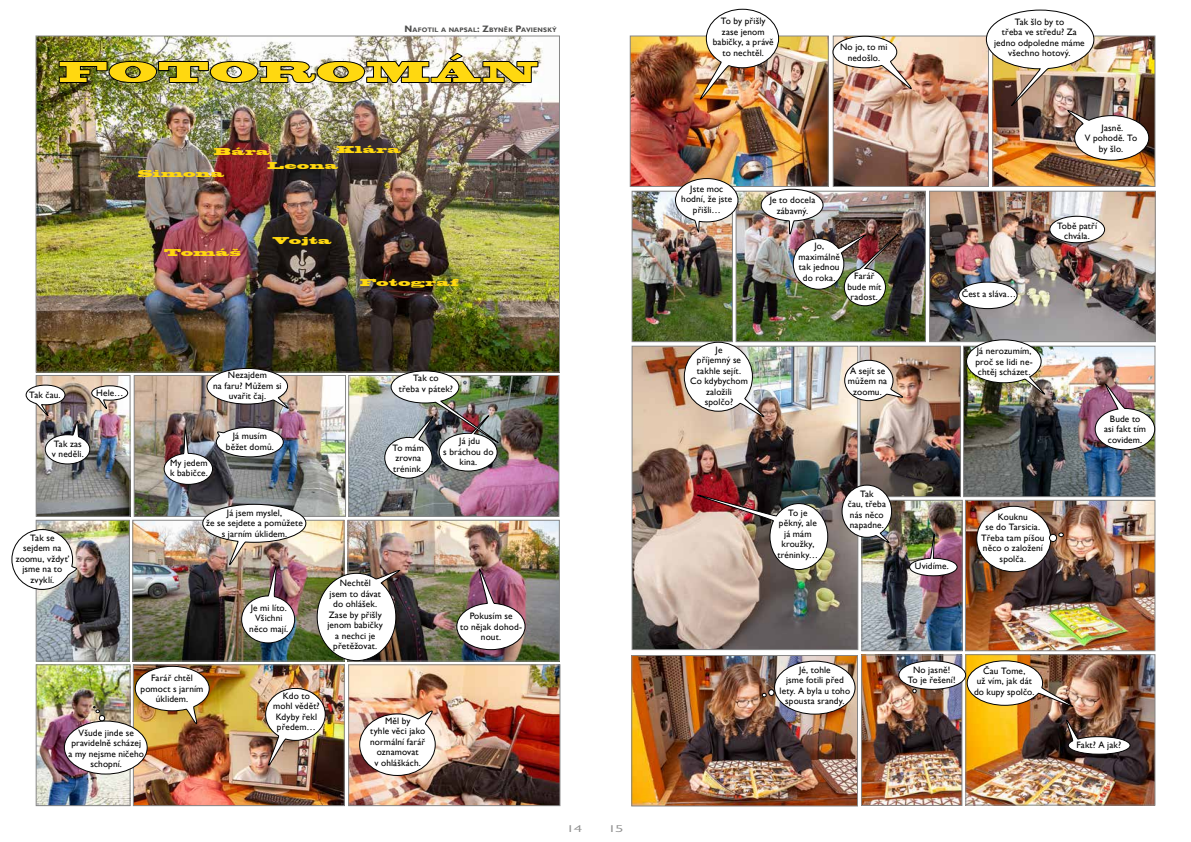
<style>
.page{position:relative;width:1191px;height:842px;background:#fff}
.page>*{position:absolute;margin:0;border:0;box-sizing:border-box;transform-origin:0 0}
.t1{font:10px "Gill Sans MT Pro";color:#909090;scale:1.7 1}
.t2{font:9.3px/10.5px "Gill Sans";letter-spacing:.015em;color:#000;text-align:center}
.t3{font:9.3px "Blackoak Std";letter-spacing:.02em;color:#ffd810}
.t4{font:700 6.5px "Gill Sans";letter-spacing:.02em;color:#4d4d4c}
.s1{font-size:9.3px}
</style>
<div class="page">
<img style="left:38px;top:377px;width:91px;height:138px">
<div style="left:36px;top:375px;width:95px;height:142px;border:1px solid #878787"></div>
<img style="left:136px;top:377px;width:208px;height:138px">
<div style="left:134px;top:375px;width:212px;height:142px;border:1px solid #878787"></div>
<img style="left:350px;top:377px;width:207px;height:138px">
<div style="left:348px;top:375px;width:211px;height:142px;border:1px solid #878787"></div>
<img style="left:38px;top:522px;width:90px;height:138px">
<div style="left:36px;top:520px;width:94px;height:142px;border:1px solid #878787"></div>
<img style="left:134px;top:522px;width:208px;height:138px">
<div style="left:132px;top:520px;width:212px;height:142px;border:1px solid #878787"></div>
<img style="left:349px;top:522px;width:209px;height:138px">
<div style="left:347px;top:520px;width:213px;height:142px;border:1px solid #878787"></div>
<img style="left:38px;top:666px;width:91px;height:138px">
<div style="left:36px;top:664px;width:95px;height:142px;border:1px solid #878787"></div>
<img style="left:135px;top:666px;width:208px;height:138px">
<div style="left:133px;top:664px;width:212px;height:142px;border:1px solid #878787"></div>
<img style="left:350px;top:666px;width:208px;height:138px">
<div style="left:348px;top:664px;width:212px;height:142px;border:1px solid #878787"></div>
<img style="left:38px;top:38px;width:520px;height:333px">
<img style="left:632px;top:38px;width:194px;height:147px">
<div style="left:630px;top:36px;width:198px;height:151px;border:1px solid #878787"></div>
<img style="left:834px;top:38px;width:153px;height:147px">
<div style="left:832px;top:36px;width:157px;height:151px;border:1px solid #878787"></div>
<img style="left:994px;top:38px;width:159px;height:147px">
<div style="left:992px;top:36px;width:163px;height:151px;border:1px solid #878787"></div>
<img style="left:633px;top:193px;width:98px;height:147px">
<div style="left:631px;top:191px;width:102px;height:151px;border:1px solid #878787"></div>
<img style="left:737px;top:193px;width:187px;height:147px">
<div style="left:735px;top:191px;width:191px;height:151px;border:1px solid #878787"></div>
<img style="left:931px;top:193px;width:222px;height:147px">
<div style="left:929px;top:191px;width:226px;height:151px;border:1px solid #878787"></div>
<img style="left:633px;top:348px;width:223px;height:300px">
<div style="left:631px;top:346px;width:227px;height:304px;border:1px solid #878787"></div>
<img style="left:861px;top:348px;width:97px;height:147px">
<div style="left:859px;top:346px;width:101px;height:151px;border:1px solid #878787"></div>
<img style="left:965px;top:348px;width:188px;height:147px">
<div style="left:963px;top:346px;width:192px;height:151px;border:1px solid #878787"></div>
<img style="left:863px;top:502px;width:97px;height:147px">
<div style="left:861px;top:500px;width:101px;height:151px;border:1px solid #878787"></div>
<img style="left:967px;top:502px;width:186px;height:147px">
<div style="left:965px;top:500px;width:190px;height:151px;border:1px solid #878787"></div>
<img style="left:633px;top:657px;width:223px;height:147px">
<div style="left:631px;top:655px;width:227px;height:151px;border:1px solid #878787"></div>
<img style="left:863px;top:656px;width:97px;height:148px">
<div style="left:861px;top:654px;width:101px;height:152px;border:1px solid #878787"></div>
<img style="left:967px;top:656px;width:186px;height:148px">
<div style="left:965px;top:654px;width:190px;height:152px;border:1px solid #878787"></div>
<img style="left:58px;top:52px;width:481px;height:32px">
<img style="left:202px;top:504px;width:104px;height:139px">
<img style="left:26px;top:385px;width:102px;height:79px">
<img style="left:164px;top:427px;width:120px;height:58px">
<svg style="left:206px;top:368px;width:84px;height:41px"></svg>
<img style="left:384px;top:370px;width:116px;height:109px">
<svg style="left:11px;top:529px;width:67px;height:61px"></svg>
<img style="left:316px;top:569px;width:84px;height:92px">
<img style="left:456px;top:569px;width:69px;height:81px">
<img style="left:359px;top:709px;width:77px;height:67px">
<img style="left:265px;top:688px;width:61px;height:78px">
<img style="left:135px;top:666px;width:75px;height:58px">
<div style="left:64px;top:721px;width:83px;height:53px;background:#fff;border-radius:50%"></div>
<div style="left:64px;top:721px;width:83px;height:53px;border:1px solid #000;border-radius:50%"></div>
<img style="left:699px;top:9px;width:80px;height:91px">
<img style="left:832px;top:36px;width:81px;height:53px">
<img style="left:985px;top:10px;width:164px;height:151px">
<img style="left:675px;top:178px;width:63px;height:55px">
<img style="left:760px;top:189px;width:139px;height:117px">
<svg style="left:1049px;top:216px;width:56px;height:27px"></svg>
<svg style="left:958px;top:282px;width:59px;height:27px"></svg>
<img style="left:684px;top:342px;width:81px;height:76px">
<svg style="left:844px;top:360px;width:60px;height:41px"></svg>
<img style="left:1094px;top:384px;width:61px;height:66px">
<img style="left:966px;top:339px;width:79px;height:55px">
<img style="left:696px;top:494px;width:132px;height:76px">
<svg style="left:841px;top:485px;width:51px;height:58px"></svg>
<img style="left:909px;top:534px;width:48px;height:42px">
<div style="left:976px;top:506px;width:74px;height:66px;background:#fff;border-radius:50%"></div>
<div style="left:976px;top:506px;width:75px;height:66px;border:1px solid #000;border-radius:50%"></div>
<div style="left:774px;top:661px;width:81px;height:53px;background:#fff;border-radius:50%"></div>
<div style="left:774px;top:661px;width:81px;height:53px;border:1px solid #000;border-radius:50%"></div>
<div style="left:898px;top:661px;width:67px;height:28px;background:#fff;border-radius:50%"></div>
<div style="left:898px;top:660px;width:68px;height:30px;border:1px solid #000;border-radius:50%"></div>
<img style="left:966px;top:660px;width:108px;height:47px">
<svg style="left:1064px;top:720px;width:66px;height:35px"></svg>
<svg style="left:93px;top:706px;width:12px;height:15px"></svg>
<div style="left:1049px;top:534px;width:7px;height:7px;background:#fff;border-radius:50%"></div>
<div style="left:1049px;top:534px;width:7px;height:8px;border:1px solid #000;border-radius:50%"></div>
<svg style="left:1058px;top:533px;width:5px;height:4px"></svg>
<svg style="left:762px;top:690px;width:12px;height:7px"></svg>
<div style="left:768px;top:689px;width:6px;height:7px;border:1px solid #000;border-radius:50%"></div>
<svg style="left:912px;top:689px;width:4px;height:4px"></svg>
<p class="t4" style="left:404px;top:26px;width:154px"><span class="s1">N</span>AFOTIL A NAPSAL<span class="s1">: Z</span>BYN ĚK <span class="s1">P</span>AVIEN SKÝ</p>
<p class="t3" style="left:214px;top:145px;width:57px">Bára</p>
<p class="t3" style="left:337px;top:143px;width:66px">Klára</p>
<p class="t3" style="left:138px;top:168px;width:88px">Simona</p>
<p class="t3" style="left:267px;top:159px;width:72px">Leona</p>
<p class="t2" style="left:29px;top:389px;width:33px">Tak čau.</p>
<p class="t2" style="left:96px;top:388px;width:29px">Hele…</p>
<p class="t2" style="left:52px;top:439px;width:33px;text-align:left">Tak zas v neděli.</p>
<p class="t2" style="left:16px;top:533px;width:54px">Tak se sejdem na zoomu, vždyť jsme na to zvyklí.</p>
<p class="t3" style="left:164px;top:246px;width:78px">Tomáš</p>
<p class="t3" style="left:273px;top:234px;width:61px">Vojta</p>
<p class="t3" style="left:360px;top:276px;width:100px">Fotograf</p>
<p class="t2" style="left:213px;top:370px;width:70px">Nezajdem<br>na faru? Můžem si uvařit čaj.</p>
<p class="t2" style="left:226px;top:431px;width:49px">Já musím běžet domů.</p>
<p class="t2" style="left:170px;top:457px;width:39px;text-align:left">My jedem k babičce.</p>
<p class="t2" style="left:206px;top:507px;width:98px">Já jsem myslel,<br>že se sejdete a pomůžete s jarním úklidem.</p>
<p class="t2" style="left:399px;top:373px;width:56px">Tak co<br>třeba v pátek?</p>
<p class="t2" style="left:392px;top:442px;width:33px;text-align:left">To mám zrovna trénink.</p>
<p class="t2" style="left:443px;top:436px;width:52px">Já jdu<br>s bráchou do kina.</p>
<p class="t2" style="left:249px;top:603px;width:40px">Je mi líto.<br>Všichni něco mají.</p>
<p class="t2" style="left:327px;top:578px;width:57px">Nechtěl<br>jsem to dávat do ohlášek.<br>Zase by přišly jenom babičky a nechci je přetěžovat.</p>
<p class="t2" style="left:460px;top:611px;width:63px">Pokusím se<br>to nějak dohod&shy;nout.</p>
<p class="t2" style="left:141px;top:673px;width:64px">Farář chtěl pomoct s jarním úklidem.</p>
<p class="t2" style="left:69px;top:727px;width:77px">Všude jinde se pravidelně scházej a my nejsme ničeho schopní.</p>
<p class="t2" style="left:273px;top:690px;width:48px">Kdo to mohl vědět?<br>Kdyby řekl předem…</p>
<p class="t2" style="left:370px;top:716px;width:57px">Měl by<br>tyhle věci jako normální farář oznamovat<br>v ohláškách.</p>
<p class="t1" style="left:566px;top:822px;width:11px">14</p>
<p class="t1" style="left:607px;top:822px;width:11px">15</p>
<p class="t2" style="left:713px;top:16px;width:62px">To by přišly zase jenom babičky, a právě to nechtěl.</p>
<p class="t2" style="left:840px;top:42px;width:49px">No jo, to mi nedošlo.</p>
<p class="t2" style="left:681px;top:184px;width:52px">Jste moc hodní, že jste přišli…</p>
<p class="t2" style="left:769px;top:195px;width:47px">Je to docela zábavný.</p>
<p class="t2" style="left:690px;top:344px;width:59px">Je<br>příjemný se takhle sejít.<br>Co kdybychom založili<br>spolčo?</p>
<p class="t2" style="left:798px;top:241px;width:43px">Jo, maximálně tak jednou do roka.</p>
<p class="t2" style="left:847px;top:271px;width:35px">Farář bude mít radost.</p>
<p class="t2" style="left:848px;top:366px;width:41px">A sejít se můžem na zoomu.</p>
<p class="t2" style="left:777px;top:508px;width:42px">To je pěkný, ale já mám kroužky, tréninky…</p>
<p class="t2" style="left:847px;top:488px;width:40px">Tak<br>čau, třeba nás něco napadne.</p>
<p class="t2" style="left:994px;top:16px;width:92px">Tak šlo by to<br>třeba ve středu? Za jedno odpoledne máme všechno hotový.</p>
<p class="t2" style="left:1085px;top:123px;width:54px">Jasně.<br>V pohodě. To by šlo.</p>
<p class="t2" style="left:961px;top:289px;width:56px">Čest a sláva…</p>
<p class="t2" style="left:975px;top:346px;width:59px;text-align:left">Já nerozumím, proč se lidi ne&shy;chtěj scházet.</p>
<p class="t2" style="left:1057px;top:221px;width:42px">Tobě patří chvála.</p>
<p class="t2" style="left:1104px;top:414px;width:43px">Bude to asi fakt tím covidem.</p>
<p class="t2" style="left:915px;top:561px;width:36px">Uvidíme.</p>
<p class="t2" style="left:981px;top:511px;width:65px">Kouknu<br>se do Tarsicia.<br>Třeba tam píšou něco o založení spolča.</p>
<p class="t2" style="left:779px;top:664px;width:72px">Jé, tohle<br>jsme fotili před lety. A byla u toho spousta srandy.</p>
<p class="t2" style="left:907px;top:664px;width:49px">No jasně!<br>To je řešení!</p>
<p class="t2" style="left:974px;top:666px;width:62px">Čau Tome,<br>už vím, jak dát do kupy spolčo.</p>
<p class="t2" style="left:1076px;top:740px;width:46px">Fakt? A jak?</p>
</div>
